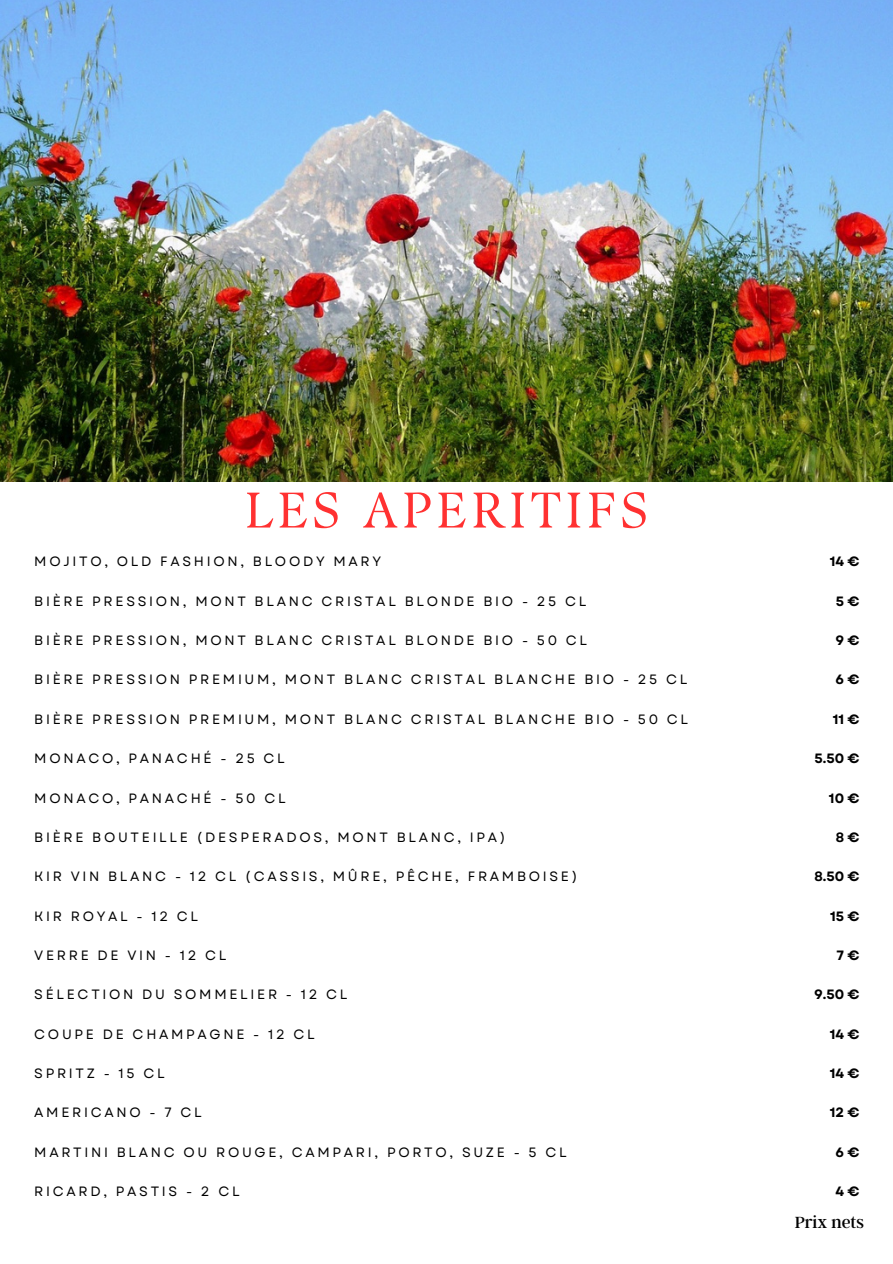
<style>
.page{position:relative;width:893px;height:1264px;background:#fff}
.page>*{position:absolute;margin:0;border:0;box-sizing:border-box;transform-origin:0 0}
.t1{font:49.95px "TY Serif D";letter-spacing:.1em;color:#ff3131}
.t2{font:18px "Argent CF";color:#000}
.t3{font:13.5px "Garet";letter-spacing:.2em;color:#000}
.t4{font:700 13.5px "Garet";color:#000}
</style>
<div class="page">
<img style="left:1px;top:0;width:891px;height:481px">
<p class="t1" style="left:245px;top:480px;width:403px">LES APERITIFS</p>
<p class="t3" style="left:34px;top:552px;width:348px">MOJITO, OLD FASHION, BLOODY MARY</p>
<p class="t4" style="left:829px;top:552px;width:31px">14 €</p>
<p class="t3" style="left:34px;top:591px;width:553px">BIÈRE PRESSION, MONT BLANC CRISTAL BLONDE BIO - 25 CL</p>
<p class="t4" style="left:835px;top:591px;width:25px">5€</p>
<p class="t3" style="left:34px;top:630px;width:554px">BIÈRE PRESSION, MONT BLANC CRISTAL BLONDE BIO - 50 CL</p>
<p class="t4" style="left:835px;top:630px;width:25px">9€</p>
<p class="t3" style="left:34px;top:670px;width:654px">BIÈRE PRESSION PREMIUM, MONT BLANC CRISTAL BLANCHE BIO - 25 CL</p>
<p class="t4" style="left:835px;top:670px;width:25px">6€</p>
<p class="t3" style="left:34px;top:709px;width:655px">BIÈRE PRESSION PREMIUM, MONT BLANC CRISTAL BLANCHE BIO - 50 CL</p>
<p class="t4" style="left:832px;top:709px;width:28px">11 €</p>
<p class="t3" style="left:34px;top:748px;width:252px">MONACO, PANACHÉ - 25 CL</p>
<p class="t4" style="left:814px;top:748px;width:47px">5.50 €</p>
<p class="t3" style="left:34px;top:788px;width:253px">MONACO, PANACHÉ - 50 CL</p>
<p class="t4" style="left:828px;top:788px;width:32px">10 €</p>
<p class="t3" style="left:34px;top:827px;width:473px">BIÈRE BOUTEILLE (DESPERADOS, MONT BLANC, IPA)</p>
<p class="t4" style="left:835px;top:827px;width:25px">8€</p>
<p class="t3" style="left:34px;top:866px;width:544px">KIR VIN BLANC - 12 CL (CASSIS, MÛRE, PÊCHE, FRAMBOISE)</p>
<p class="t4" style="left:814px;top:866px;width:47px">8.50 €</p>
<p class="t3" style="left:34px;top:906px;width:165px">KIR ROYAL - 12 CL</p>
<p class="t4" style="left:830px;top:906px;width:31px">15 €</p>
<p class="t3" style="left:34px;top:945px;width:194px">VERRE DE VIN - 12 CL</p>
<p class="t4" style="left:836px;top:945px;width:24px">7€</p>
<p class="t3" style="left:34px;top:984px;width:315px">SÉLECTION DU SOMMELIER - 12 CL</p>
<p class="t4" style="left:814px;top:984px;width:47px">9.50 €</p>
<p class="t3" style="left:34px;top:1024px;width:282px">COUPE DE CHAMPAGNE - 12 CL</p>
<p class="t4" style="left:829px;top:1024px;width:31px">14 €</p>
<p class="t3" style="left:34px;top:1063px;width:132px">SPRITZ - 15 CL</p>
<p class="t4" style="left:829px;top:1063px;width:31px">14 €</p>
<p class="t3" style="left:34px;top:1102px;width:169px">AMERICANO - 7 CL</p>
<p class="t4" style="left:829px;top:1102px;width:31px">12 €</p>
<p class="t3" style="left:34px;top:1142px;width:534px">MARTINI BLANC OU ROUGE, CAMPARI, PORTO, SUZE - 5 CL</p>
<p class="t4" style="left:835px;top:1142px;width:25px">6€</p>
<p class="t3" style="left:34px;top:1181px;width:207px">RICARD, PASTIS - 2 CL</p>
<p class="t4" style="left:835px;top:1181px;width:26px">4€</p>
<p class="t2" style="left:794px;top:1210px;width:71px">Prix nets</p>
</div>
